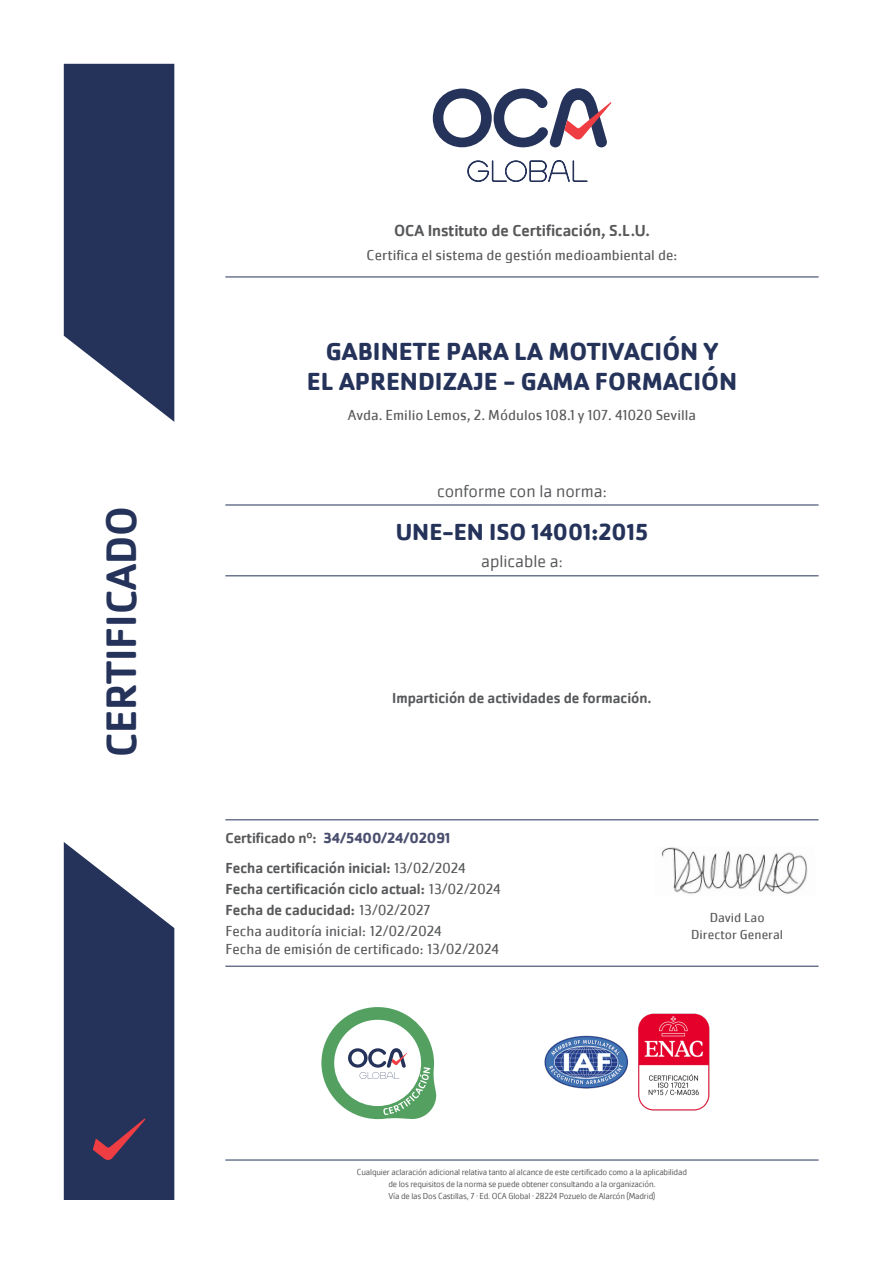
<style>
.page{position:relative;width:893px;height:1263px;background:#fff}
.page>*{position:absolute;margin:0;border:0;box-sizing:border-box;transform-origin:0 0}
.t1{font:500 43.95px "Cachet Pro";color:#25335a}
.t2{font:700 25.5px "Cachet Pro";color:#25335a}
.t3{font:700 24px "Cachet Pro";color:#25335a}
.t4{font:300 18px "Cachet Pro";color:#57585a}
.t5{font:500 16.5px "Cachet Pro";color:#57585a}
.t6{font:15px "Cachet Pro";color:#57585a}
.t7{font:500 15px "Cachet Pro";color:#57585a}
.t8{font:700 15px "Cachet Pro";color:#494e6e}
.t9{font:13.5px "Cachet Pro";color:#57585a}
.t10{font:300 9px "Cachet Pro";letter-spacing:-.02em;color:#57585a}
.s1{font-weight:400}
</style>
<div class="page">
<svg style="left:64px;top:64px;width:110px;height:358px;background:#3f4b6d"></svg>
<svg style="left:64px;top:842px;width:110px;height:358px;background:#414b6d"></svg>
<svg style="left:433px;top:88px;width:179px;height:59px"></svg>
<svg style="left:467px;top:160px;width:121px;height:22px"></svg>
<img style="left:544px;top:1013px;width:166px;height:98px">
<hr style="left:225px;top:277px;width:594px;height:1px;background:#25335a">
<hr style="left:225px;top:575px;width:594px;height:1px;background:#25335a">
<hr style="left:225px;top:505px;width:594px;height:1px;background:#25335a">
<hr style="left:225px;top:819px;width:594px;height:1px;background:#25335a">
<hr style="left:225px;top:966px;width:594px;height:1px;background:#25335a">
<svg style="left:321px;top:1007px;width:115px;height:112px"></svg>
<hr style="left:225px;top:1160px;width:594px;height:1px;background:#25335a">
<img style="left:661px;top:847px;width:147px;height:47px">
<p class="t1" style="left:96px;top:757px;width:253px;rotate:-90deg">CERTIFICADO</p>
<p class="t5" style="left:394px;top:221px;width:257px">OCA Instituto de Certificación, S.L.U.</p>
<p class="t6" style="left:367px;top:246px;width:312px">Certifica el sistema de gestión medioambiental de:</p>
<p class="t2" style="left:326px;top:335px;width:394px">GABINETE PARA LA MOTIVACIÓN Y</p>
<p class="t2" style="left:307px;top:366px;width:432px">EL APRENDIZAJE - GAMA FORMACIÓN</p>
<p class="t6" style="left:348px;top:406px;width:349px">Avda. Emilio Lemos, 2. Módulos 108.1 y 107. 41020 Sevilla</p>
<p class="t4" style="left:437px;top:480px;width:171px">conforme con la norma:</p>
<p class="t3" style="left:396px;top:517px;width:254px">UNE-EN ISO 14001:2015</p>
<p class="t4" style="left:481px;top:550px;width:83px">aplicable a:</p>
<p class="t7" style="left:392px;top:690px;width:261px">Impartición de actividades de formación.</p>
<p class="t7" style="left:225px;top:829px;width:93px">Certificado nº:</p>
<p class="t8" style="left:324px;top:828px;width:128px">34/5400/24/02091</p>
<p class="t7" style="left:225px;top:859px;width:242px">Fecha certificación inicial: <span class="s1">13/02/2024</span></p>
<p class="t7" style="left:225px;top:880px;width:277px">Fecha certificación ciclo actual: <span class="s1">13/02/2024</span></p>
<p class="t7" style="left:225px;top:901px;width:207px">Fecha de caducidad: <span class="s1">13/02/2027</span></p>
<p class="t6" style="left:225px;top:922px;width:218px">Fecha auditoría inicial: 12/02/2024</p>
<p class="t6" style="left:225px;top:940px;width:275px">Fecha de emisión de certificado: 13/02/2024</p>
<p class="t9" style="left:710px;top:909px;width:56px">David Lao</p>
<p class="t9" style="left:691px;top:926px;width:93px">Director General</p>
<p class="t10" style="left:357px;top:1166px;width:332px">Cualquier aclaración adicional relativa tanto al alcance de este certificado como a la aplicabilidad</p>
<p class="t10" style="left:388px;top:1178px;width:269px">de los requisitos de la norma se puede obtener consultando a la organización.</p>
<p class="t10" style="left:388px;top:1190px;width:268px">Vía de las Dos Castillas, 7 · Ed. OCA Global · 28224 Pozuelo de Alarcón (Madrid)</p>
</div>
